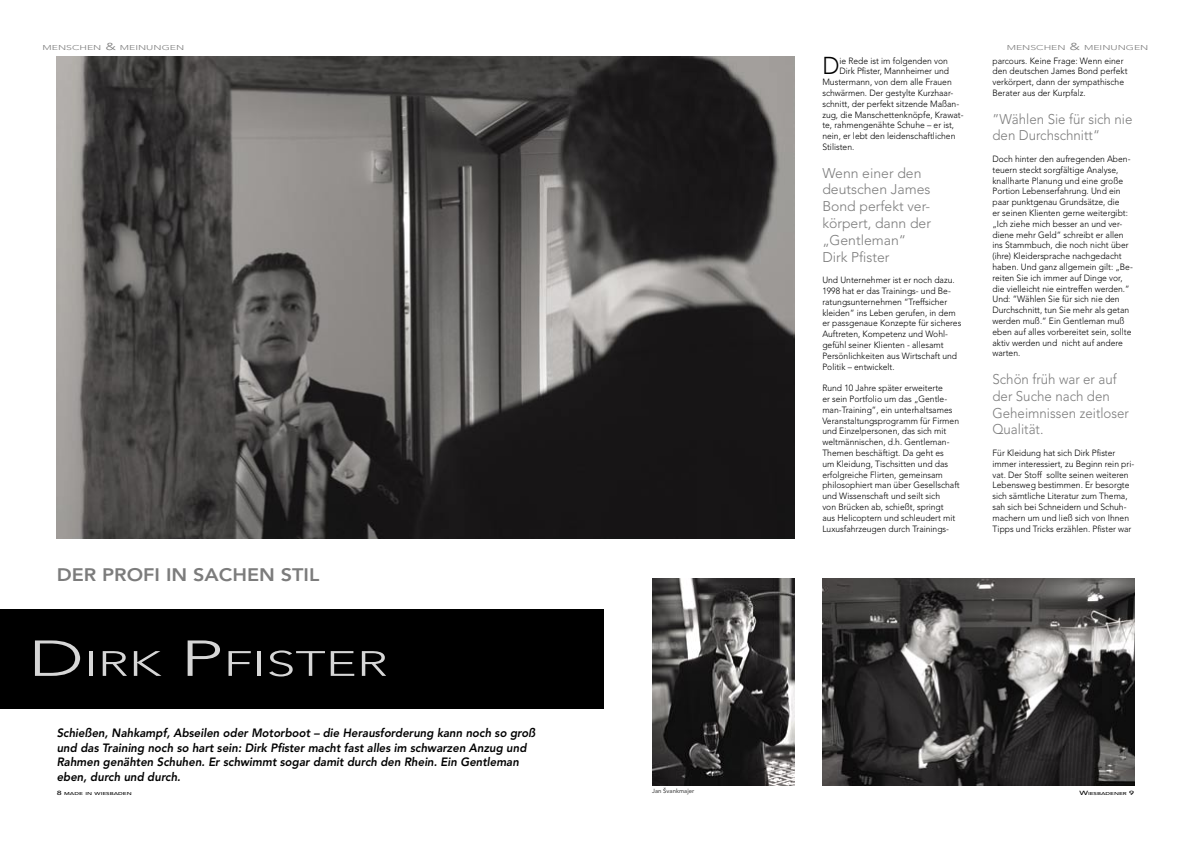
<style>
.page{position:relative;width:1191px;height:842px;background:#fff}
.page>*{position:absolute;margin:0;border:0;box-sizing:border-box;transform-origin:0 0}
.t1{font:300 35px "Avenir";color:#d6d6d6;scale:1.5 1}
.t2{font:300 24.3px "Avenir";color:#000;scale:.95 1}
.t3{font:800 18px "Avenir";color:#7c7c7c;scale:1.1 1}
.t4{font:300 14px/16.8px "Avenir";color:#7c7c7c;scale:.95 1}
.t5{font:300 14px/16.8px "Avenir";color:#7c7c7c}
.t6{font:italic 800 12px/14.4px "Avenir";color:#000;scale:.95 1}
.t7{font:300 9px/10.8px "Avenir";color:#000;scale:.95 1}
.t8{font:300 7px "Avenir";color:#7c7c7c;scale:1.5 1}
.t9{font:500 6px "Avenir";color:#484848}
.t10{font:500 4.2px "Avenir";color:#000;scale:1.5 1}
.s1{font-size:10px}
.s2{font-size:50px}
.s3{font-size:6px}
</style>
<div class="page">
<img style="left:57px;top:57px;width:482px;height:482px">
<div style="left:0;top:609px;width:604px;height:100px;background:#000"></div>
<img style="left:652px;top:578px;width:142px;height:207px">
<img style="left:822px;top:578px;width:312px;height:207px">
<img style="left:539px;top:57px;width:255px;height:482px">
<p class="t8" style="left:43px;top:44px;width:96px">MENSCHEN <span class="s1">&amp;</span> MEINUNGEN</p>
<p class="t3" style="left:57px;top:564px;width:240px">DER PROFI IN SACHEN STIL</p>
<p class="t1" style="left:28px;top:643px;width:241px"><span class="s2">D</span>IRK <span class="s2">P</span>FISTER</p>
<p class="t6" style="left:57px;top:726px;width:505px">Schießen, Nahkampf, Abseilen oder Motorboot – die Herausforderung kann noch so groß und das Training noch so hart sein: Dirk Pfister macht fast alles im schwarzen Anzug und Rahmen genähten Schuhen. Er schwimmt sogar damit durch den Rhein. Ein Gentleman eben, durch und durch.</p>
<p class="t2" style="left:822px;top:52px;width:19px">D</p>
<p class="t7" style="left:839px;top:55px;width:116px">ie Rede ist im folgenden von</p>
<p class="t7" style="left:839px;top:66px;width:117px">Dirk Pfister, Mannheimer und</p>
<p class="t7" style="left:822px;top:77px;width:138px">Mustermann, von dem alle Frauen</p>
<p class="t7" style="left:822px;top:87px;width:139px">schwärmen. Der gestylte Kurzhaar-</p>
<p class="t7" style="left:822px;top:98px;width:146px">schnitt, der perfekt sitzende Maßan-</p>
<p class="t7" style="left:822px;top:109px;width:150px">zug, die Manschettenknöpfe, Krawat-</p>
<p class="t7" style="left:822px;top:120px;width:140px">te, rahmengenähte Schuhe – er ist,</p>
<p class="t7" style="left:822px;top:131px;width:142px">nein, er lebt den leidenschaftlichen</p>
<p class="t7" style="left:822px;top:141px;width:35px">Stilisten.</p>
<p class="t5" style="left:822px;top:164px;width:110px">Wenn einer den deutschen James<br>Bond perfekt ver&shy;körpert, dann der „Gentleman“</p>
<p class="t5" style="left:822px;top:248px;width:69px">Dirk Pfister</p>
<p class="t7" style="left:822px;top:275px;width:148px">Und Unternehmer ist er noch dazu.<br>1998 hat er das Trainings- und Be&shy;ratungsunternehmen “Treffsicher kleiden” ins Leben gerufen, in dem er passgenaue Konzepte für sicheres Auftreten, Kompetenz und Wohl&shy;gefühl seiner Klienten - allesamt Persönlichkeiten aus Wirtschaft und Politik – entwickelt.</p>
<p class="t7" style="left:822px;top:383px;width:146px">Rund 10 Jahre später erweiterte<br>er sein Portfolio um das „Gentle&shy;man-Training”, ein unterhaltsames Veranstaltungsprogramm für Firmen und Einzelpersonen, das sich mit weltmännischen, d.h. Gentleman-Themen beschäftigt. Da geht es<br>um Kleidung, Tischsitten und das erfolgreiche Flirten, gemeinsam philosophiert man über Gesellschaft und Wissenschaft und seilt sich<br>von Brücken ab, schießt, springt<br>aus Helicoptern und schleudert mit Luxusfahrzeugen durch Trainings-</p>
<p class="t8" style="left:1006px;top:44px;width:96px">MENSCHEN <span class="s1">&amp;</span> MEINUNGEN</p>
<p class="t7" style="left:992px;top:55px;width:144px">parcours. Keine Frage: Wenn einer den deutschen James Bond perfekt verkörpert, dann der sympathische<br>Berater aus der Kurpfalz.</p>
<p class="t4" style="left:992px;top:110px;width:149px">”Wählen Sie für sich nie den Durchschnitt“</p>
<p class="t7" style="left:992px;top:153px;width:149px">Doch hinter den aufregenden Aben&shy;teuern steckt sorgfältige Analyse, knallharte Planung und eine große Portion Lebenserfahrung. Und ein paar punktgenau Grundsätze, die<br>er seinen Klienten gerne weitergibt: „Ich ziehe mich besser an und ver&shy;diene mehr Geld” schreibt er allen ins Stammbuch, die noch nicht über (ihre) Kleidersprache nachgedacht haben. Und ganz allgemein gilt: „Be&shy;reiten Sie ich immer auf Dinge vor, die vielleicht nie eintreffen werden.” Und: ”Wählen Sie für sich nie den Durchschnitt, tun Sie mehr als getan werden muß.” Ein Gentleman muß eben auf alles vorbereitet sein, sollte aktiv werden und nicht auf andere warten.</p>
<p class="t4" style="left:992px;top:371px;width:145px">Schön früh war er auf der Suche nach den<br>Geheimnissen zeitloser<br>Qualität.</p>
<p class="t7" style="left:992px;top:447px;width:151px">Für Kleidung hat sich Dirk Pfister immer interessiert, zu Beginn rein pri&shy;vat. Der Stoff sollte seinen weiteren Lebensweg bestimmen. Er besorgte sich sämtliche Literatur zum Thema, sah sich bei Schneidern und Schuh&shy;machern um und ließ sich von Ihnen Tipps und Tricks erzählen. Pfister war</p>
<p class="t9" style="left:652px;top:787px;width:44px">Jan Švankmajer</p>
<p class="t10" style="left:57px;top:791px;width:52px"><span class="s3">8</span> MADE IN WIESBADEN</p>
<p class="t10" style="left:1079px;top:791px;width:38px"><span class="s3">W</span>IESBADENER <span class="s3">9</span></p>
</div>
